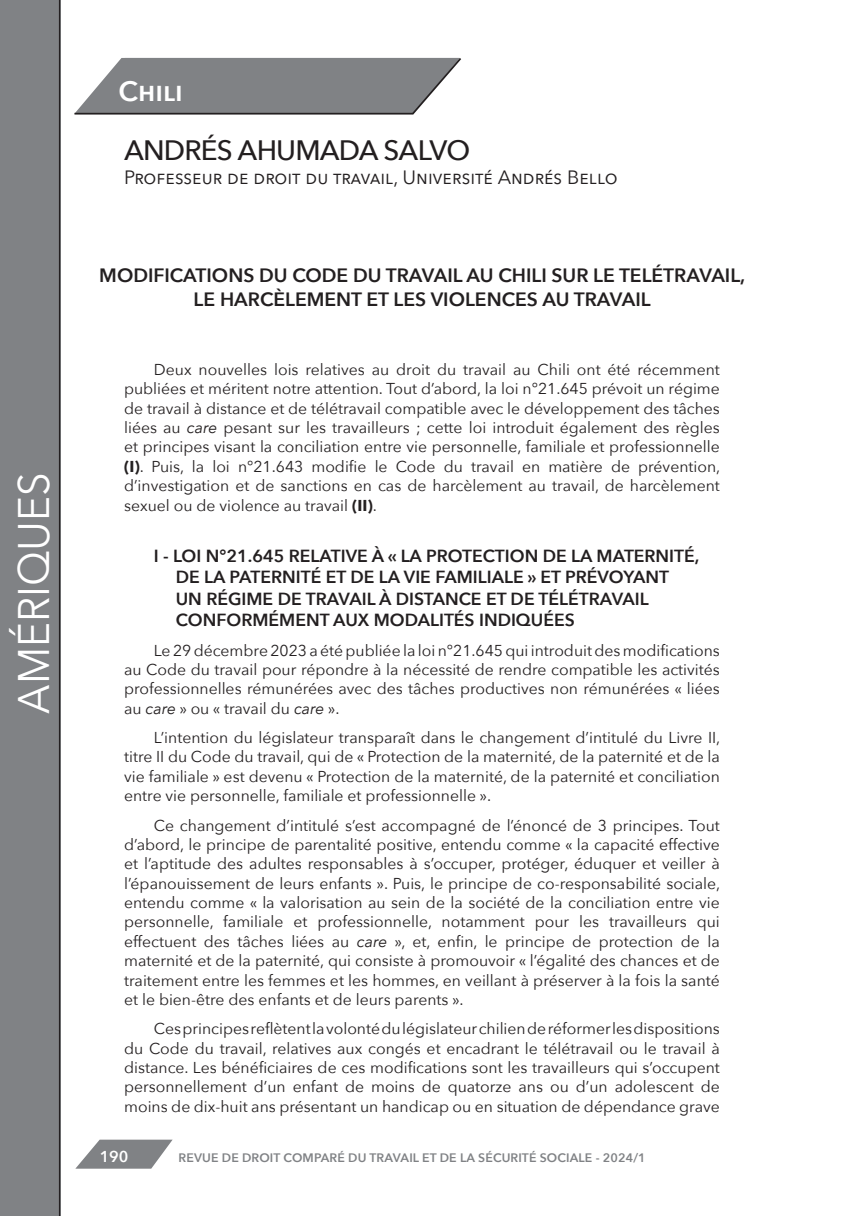
<style>
.page{position:relative;width:844px;height:1216px;background:#fff}
.page>*{position:absolute;margin:0;border:0;box-sizing:border-box;transform-origin:0 0}
.t1{font:44.1px "Avenir Next";color:#fff;scale:.95 1}
.Auteur{font:500 28px "Avenir Next";letter-spacing:-.03em;color:#231f20}
.Titre_Actualité{font:600 19.25px/23.6px "Avenir Next";color:#231f20;text-align:center}
.Univ__rattachement{font:19.25px "Avenir Next";color:#231f20}
.Titre_I_actua{font:600 17.5px/21.5px "Avenir Next";color:#231f20}
.Corps_Texte_actua{font:15.75px/19.4px "Avenir Next";color:#231f20;text-align:justify}
.t2{font:600 15.75px "Avenir Next";color:#fff}
.t3{font:600 12.25px "Avenir Next";letter-spacing:.01em;color:#808285}
.s1{font-style:italic}
.s2{font-weight:700}
</style>
<div class="page">
<div style="left:0;top:0;width:61px;height:1215px;background:#808285"></div>
<hr style="left:59px;top:0;width:1px;height:1215px;background:#231f20">
<svg style="left:74px;top:57px;width:387px;height:58px"></svg>
<svg style="left:76px;top:1139px;width:96px;height:29px"></svg>
<h1 class="t1" style="left:-4px;top:713px;width:256px;rotate:-90deg">AMÉRIQUES</h1>
<p class="Auteur" style="left:124px;top:127px;width:347px">ANDRÉS AHUMADA SALVO</p>
<p class="Univ__rattachement" style="left:124px;top:160px;width:495px">Professeur de droit du travail, Université Andrés Bello</p>
<p class="Titre_Actualité" style="left:99px;top:263px;width:647px">MODIFICATIONS DU CODE DU TRAVAIL AU CHILI SUR LE TELÉTRAVAIL,<br>LE HARCÈLEMENT ET LES VIOLENCES AU TRAVAIL</p>
<p class="Corps_Texte_actua" style="left:124px;top:359px;width:597px;text-indent:30px">Deux nouvelles lois relatives au droit du travail au Chili ont été récemment publiées et méritent notre attention. Tout d’abord, la loi n°21.645 prévoit un régime de travail à distance et de télétravail compatible avec le développement des tâches liées au <span class="s1">care</span> pesant sur les travailleurs ; cette loi introduit également des règles et principes visant la conciliation entre vie personnelle, familiale et professionnelle <span class="s2">(I)</span>. Puis, la loi n°21.643 modifie le Code du travail en matière de prévention, d’investigation et de sanctions en cas de harcèlement au travail, de harcèlement sexuel ou de violence au travail <span class="s2">(II)</span>.</p>
<p class="Titre_I_actua" style="left:176px;top:544px;width:525px;text-indent:-22px">I - LOI N°21.645 RELATIVE À « LA PROTECTION DE LA MATERNITÉ, DE LA PATERNITÉ ET DE LA VIE FAMILIALE » ET PRÉVOYANT UN RÉGIME DE TRAVAIL À DISTANCE ET DE TÉLÉTRAVAIL CONFORMÉMENT AUX MODALITÉS INDIQUÉES</p>
<p class="Corps_Texte_actua" style="left:124px;top:639px;width:597px;text-indent:30px">Le 29 décembre 2023 a été publiée la loi n°21.645 qui introduit des modifications au Code du travail pour répondre à la nécessité de rendre compatible les activités professionnelles rémunérées avec des tâches productives non rémunérées « liées au <span class="s1">care</span> » ou « travail du <span class="s1">care</span> ».</p>
<p class="Corps_Texte_actua" style="left:124px;top:727px;width:597px;text-indent:30px">L’intention du législateur transparaît dans le changement d’intitulé du Livre II, titre II du Code du travail, qui de « Protection de la maternité, de la paternité et de la vie familiale » est devenu « Protection de la maternité, de la paternité et conciliation entre vie personnelle, familiale et professionnelle ».</p>
<p class="Corps_Texte_actua" style="left:124px;top:814px;width:597px;text-indent:30px">Ce changement d’intitulé s’est accompagné de l’énoncé de 3 principes. Tout d’abord, le principe de parentalité positive, entendu comme « la capacité effective et l’aptitude des adultes responsables à s’occuper, protéger, éduquer et veiller à l’épanouissement de leurs enfants ». Puis, le principe de co-responsabilité sociale, entendu comme « la valorisation au sein de la société de la conciliation entre vie personnelle, familiale et professionnelle, notamment pour les travailleurs qui effectuent des tâches liées au <span class="s1">care</span> », et, enfin, le principe de protection de la maternité et de la paternité, qui consiste à promouvoir « l’égalité des chances et de traitement entre les femmes et les hommes, en veillant à préserver à la fois la santé et le bien-être des enfants et de leurs parents ».</p>
<p class="Corps_Texte_actua" style="left:124px;top:1018px;width:597px;text-indent:30px">Ces principes reflètent la volonté du législateur chilien de réformer les dispositions du Code du travail, relatives aux congés et encadrant le télétravail ou le travail à distance. Les bénéficiaires de ces modifications sont les travailleurs qui s’occupent personnellement d’un enfant de moins de quatorze ans ou d’un adolescent de moins de dix-huit ans présentant un handicap ou en situation de dépendance grave</p>
<p class="t2" style="left:100px;top:1142px;width:30px">190</p>
<p class="t3" style="left:178px;top:1146px;width:468px">REVUE DE DROIT COMPARÉ DU TRAVAIL ET DE LA SÉCURITÉ SOCIALE - 2024/1</p>
</div>
